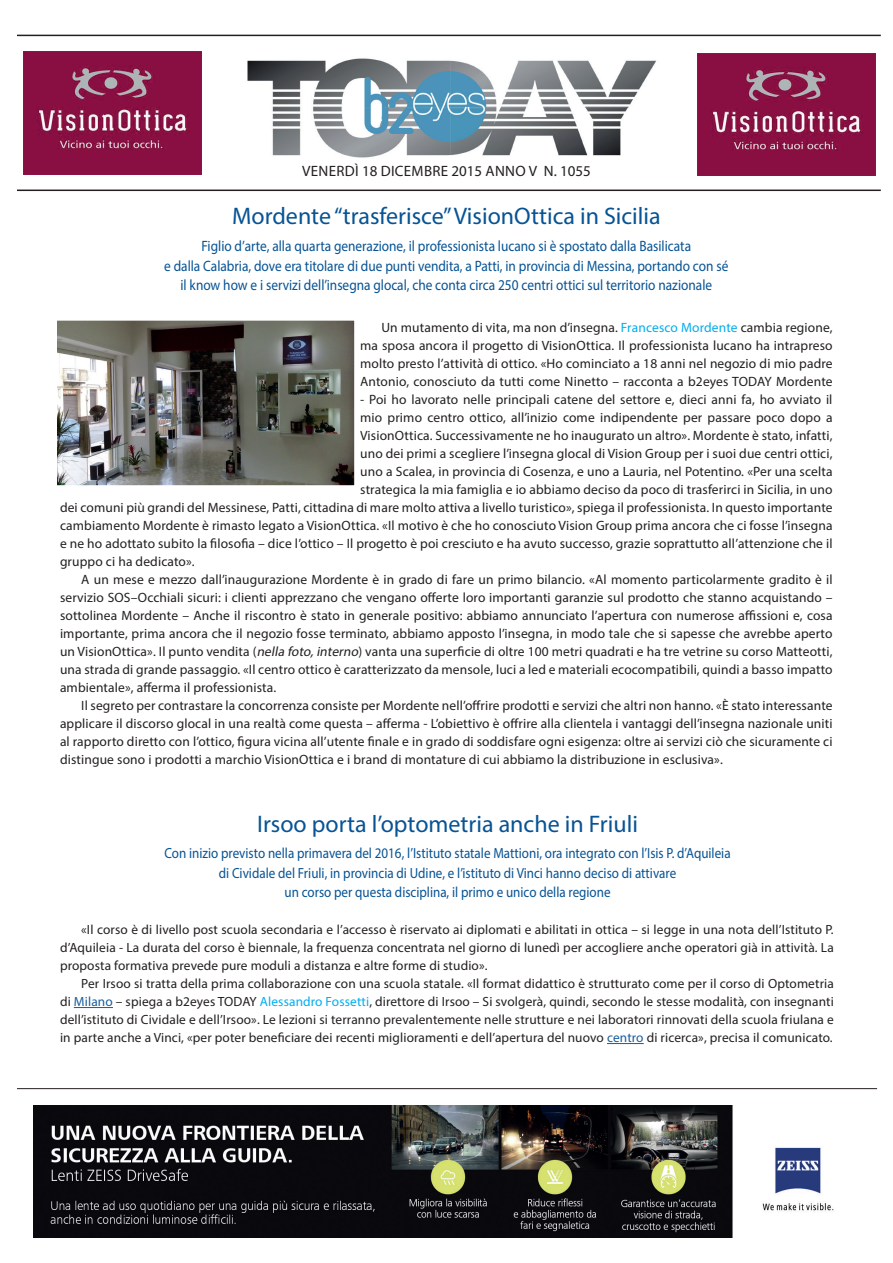
<style>
.page{position:relative;width:893px;height:1263px;background:#fff}
.page>*{position:absolute;margin:0;border:0;box-sizing:border-box;transform-origin:0 0}
.t1{font:24px "Myriad Pro";color:#075394}
.t2{font:15px/19.5px "Myriad Pro";color:#075394;text-align:center;scale:.89 1}
.t3{font:15px "Myriad Pro";letter-spacing:.02em;color:#231f20}
.t4{font:14.7px/19.5px "Myriad Pro";color:#075394;text-align:center;scale:.89 1}
.t5{font:13.5px/18px "Myriad Pro";letter-spacing:.01em;color:#231f20;text-align:justify}
.t6{font:13.35px/18px "Myriad Pro";letter-spacing:.01em;color:#231f20;text-align:justify}
.s1{color:#00aeef}
.s2{font-style:italic}
.s3{color:#175d9e}
</style>
<div class="page">
<img style="left:247px;top:58px;width:409px;height:100px">
<img style="left:34px;top:1106px;width:800px;height:131px">
<hr style="left:17px;top:1088px;width:860px;height:1px;background:#231f20">
<img style="left:697px;top:54px;width:179px;height:122px">
<img style="left:23px;top:52px;width:179px;height:122px">
<hr style="left:17px;top:190px;width:864px;height:1px;background:#231f20">
<hr style="left:17px;top:35px;width:864px;height:1px;background:#231f20">
<hr style="left:74px;top:1007px;width:39px;height:1px;background:#175d9e">
<hr style="left:607px;top:1043px;width:37px;height:1px;background:#175d9e">
<img style="left:58px;top:322px;width:295px;height:162px">
<div style="left:51px;top:315px;width:309px;height:176px;border:6px solid #fff"></div>
<p class="t3" style="left:302px;top:162px;width:290px">VENERDÌ 18 DICEMBRE 2015 ANNO V N. 1055</p>
<h1 class="t1" style="left:232px;top:201px;width:430px">Mordente “trasferisce” VisionOttica in Sicilia</h1>
<p class="t2" style="left:164px;top:236px;width:635px">Figlio d’arte, alla quarta generazione, il professionista lucano si è spostato dalla Basilicata<br>e dalla Calabria, dove era titolare di due punti vendita, a Patti, in provincia di Messina, portando con sé il know how e i servizi dell’insegna glocal, che conta circa 250 centri ottici sul territorio nazionale</p>
<p class="t5" style="left:360px;top:318px;width:474px;text-indent:21px">Un mutamento di vita, ma non d’insegna. <span class="s1">Francesco Mordente</span> cambia regione, ma sposa ancora il progetto di VisionOttica. Il professionista lucano ha intrapreso molto presto l’attività di ottico. «Ho cominciato a 18 anni nel negozio di mio padre Antonio, conosciuto da tutti come Ninetto – racconta a b2eyes TODAY Mordente</p>
<p class="t5" style="left:360px;top:390px;width:474px">- Poi ho lavorato nelle principali catene del settore e, dieci anni fa, ho avviato il</p>
<p class="t5" style="left:360px;top:408px;width:474px">mio primo centro ottico, all’inizio come indipendente per passare poco dopo a</p>
<p class="t5" style="left:360px;top:426px;width:474px">VisionOttica. Successivamente ne ho inaugurato un altro». Mordente è stato, infatti,</p>
<p class="t5" style="left:360px;top:444px;width:474px">uno dei primi a scegliere l’insegna glocal di Vision Group per i suoi due centri ottici,</p>
<p class="t5" style="left:360px;top:462px;width:474px">uno a Scalea, in provincia di Cosenza, e uno a Lauria, nel Potentino. «Per una scelta</p>
<p class="t5" style="left:360px;top:480px;width:474px">strategica la mia famiglia e io abbiamo deciso da poco di trasferirci in Sicilia, in uno</p>
<p class="t5" style="left:60px;top:498px;width:774px">dei comuni più grandi del Messinese, Patti, cittadina di mare molto attiva a livello turistico», spiega il professionista. In questo importante</p>
<p class="t5" style="left:60px;top:516px;width:774px">cambiamento Mordente è rimasto legato a VisionOttica. «Il motivo è che ho conosciuto Vision Group prima ancora che ci fosse l’insegna</p>
<p class="t5" style="left:60px;top:534px;width:774px">e ne ho adottato subito la filosofia – dice l’ottico – Il progetto è poi cresciuto e ha avuto successo, grazie soprattutto all’attenzione che il</p>
<p class="t5" style="left:60px;top:552px;width:136px">gruppo ci ha dedicato».</p>
<p class="t5" style="left:81px;top:570px;width:753px">A un mese e mezzo dall’inaugurazione Mordente è in grado di fare un primo bilancio. «Al momento particolarmente gradito è il</p>
<p class="t5" style="left:60px;top:588px;width:774px">servizio SOS–Occhiali sicuri: i clienti apprezzano che vengano offerte loro importanti garanzie sul prodotto che stanno acquistando –</p>
<p class="t5" style="left:60px;top:606px;width:774px">sottolinea Mordente – Anche il riscontro è stato in generale positivo: abbiamo annunciato l’apertura con numerose affissioni e, cosa</p>
<p class="t5" style="left:60px;top:624px;width:774px">importante, prima ancora che il negozio fosse terminato, abbiamo apposto l’insegna, in modo tale che si sapesse che avrebbe aperto</p>
<p class="t5" style="left:60px;top:642px;width:774px">un VisionOttica». Il punto vendita (<span class="s2">nella foto,interno</span>) vanta una superficie di oltre 100 metri quadrati e ha tre vetrine su corso Matteotti,</p>
<p class="t5" style="left:60px;top:660px;width:774px">una strada di grande passaggio. «Il centro ottico è caratterizzato da mensole, luci a led e materiali ecocompatibili, quindi a basso impatto</p>
<p class="t5" style="left:60px;top:678px;width:218px">ambientale», afferma il professionista.</p>
<p class="t5" style="left:81px;top:696px;width:753px">Il segreto per contrastare la concorrenza consiste per Mordente nell’offrire prodotti e servizi che altri non hanno. «È stato interessante</p>
<p class="t5" style="left:60px;top:714px;width:774px">applicare il discorso glocal in una realtà come questa – afferma - L’obiettivo è offrire alla clientela i vantaggi dell’insegna nazionale uniti</p>
<p class="t5" style="left:60px;top:732px;width:774px">al rapporto diretto con l’ottico, figura vicina all’utente finale e in grado di soddisfare ogni esigenza: oltre ai servizi ciò che sicuramente ci</p>
<p class="t5" style="left:60px;top:750px;width:664px">distingue sono i prodotti a marchio VisionOttica e i brand di montature di cui abbiamo la distribuzione in esclusiva».</p>
<h1 class="t1" style="left:257px;top:809px;width:382px">Irsoo porta l’optometria anche in Friuli</h1>
<p class="t4" style="left:164px;top:843px;width:638px">Con inizio previsto nella primavera del 2016, l’Istituto statale Mattioni, ora integrato con l’Isis P. d’Aquileia di Cividale del Friuli, in provincia di Udine, e l’istituto di Vinci hanno deciso di attivare<br>un corso per questa disciplina, il primo e unico della regione</p>
<p class="t6" style="left:60px;top:920px;width:775px;text-indent:21px">«Il corso è di livello post scuola secondaria e l’accesso è riservato ai diplomati e abilitati in ottica – si legge in una nota dell’Istituto P. d’Aquileia - La durata del corso è biennale, la frequenza concentrata nel giorno di lunedì per accogliere anche operatori già in attività. La proposta formativa prevede pure moduli a distanza e altre forme di studio».</p>
<p class="t6" style="left:60px;top:974px;width:775px;text-indent:21px">Per Irsoo si tratta della prima collaborazione con una scuola statale. «Il format didattico è strutturato come per il corso di Optometria di <span class="s3">Milano</span> – spiega a b2eyes TODAY <span class="s1">Alessandro Fossetti</span>, direttore di Irsoo – Si svolgerà, quindi, secondo le stesse modalità, con insegnanti dell’istituto di Cividale e dell’Irsoo». Le lezioni si terranno prevalentemente nelle strutture e nei laboratori rinnovati della scuola friulana e in parte anche a Vinci, «per poter beneficiare dei recenti miglioramenti e dell’apertura del nuovo <span class="s3">centro</span> di ricerca», precisa il comunicato.</p>
</div>
